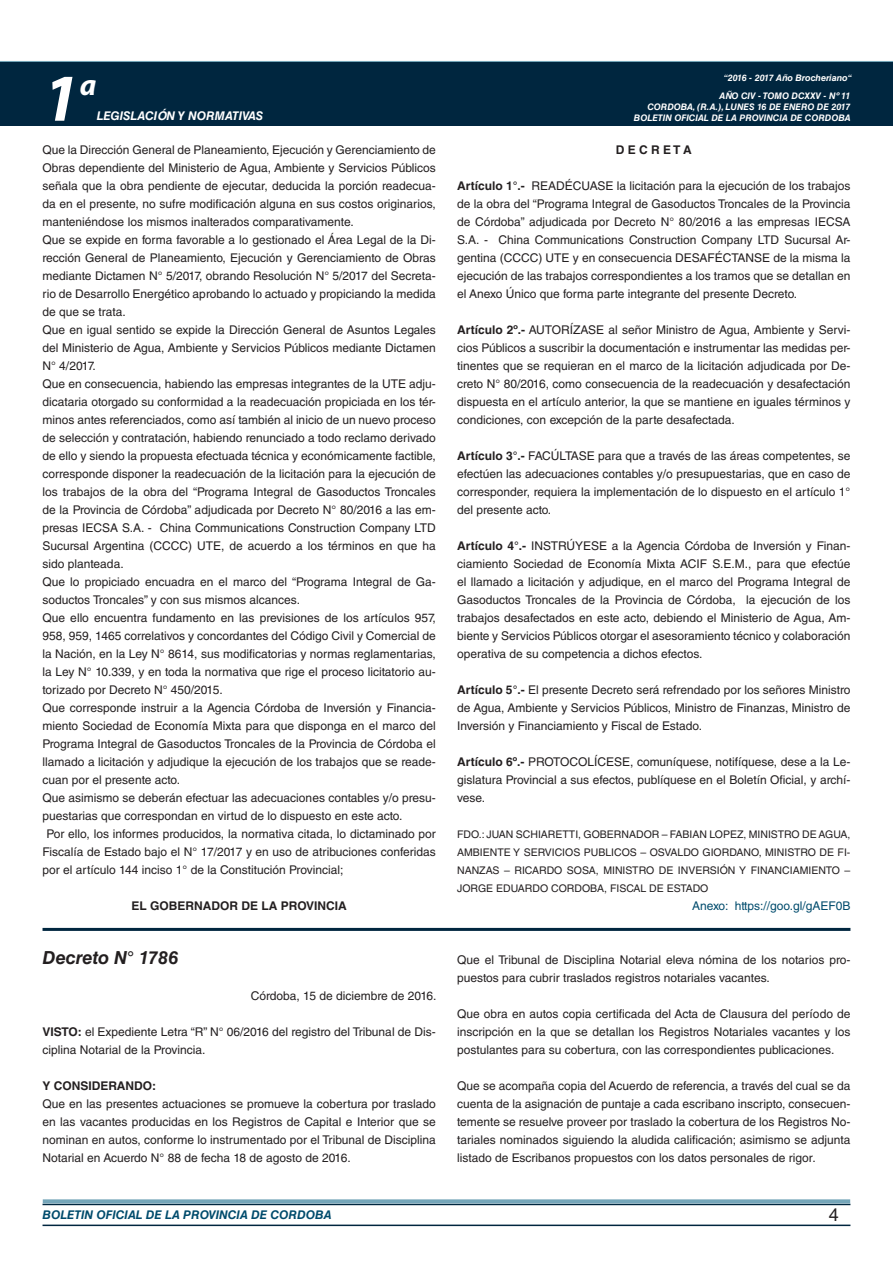
<style>
.page{position:relative;width:893px;height:1263px;background:#fff}
.page>*{position:absolute;margin:0;border:0;box-sizing:border-box;transform-origin:0 0}
.t1{font:italic 700 67.5px "Myriad Pro";color:#fff}
.t2{font:italic 700 30px "Myriad Pro";color:#fff}
.DOC__N{font:italic 700 18px "Helvetica LT Std";color:#231f20}
.t3{font:18px "Helvetica LT Std";color:#231f20}
.TEXTO_BASE{font:12px/18px "Helvetica LT Std";color:#231f20;text-align:justify}
.t4{font:italic 700 12px "Helvetica LT Std";color:#004b6c}
.RESUELVE{font:700 12px "Helvetica LT Std";color:#231f20}
.FECHA{font:12px "Helvetica LT Std";color:#231f20}
.ANEXO{font:12px "Helvetica LT Std";color:#004b6c}
.t5{font:italic 700 12px "Helvetica LT Std";color:#fff}
.TEXTO_BASE-2{font:700 12px "Helvetica LT Std";color:#231f20}
.FIRMA{font:10.5px/18px "Helvetica LT Std";color:#231f20;text-align:justify}
.t6{font:italic 700 9px/10.8px "Helvetica LT Std";color:#fff;text-align:right}
.s1{font-weight:700}
</style>
<div class="page">
<div style="left:0;top:61px;width:893px;height:6px;background:#73a5b8"></div>
<div style="left:0;top:62px;width:893px;height:64px;background:#00263f"></div>
<hr style="left:43px;top:1224px;width:807px;height:2px;background:#00263f">
<div style="left:42px;top:1198px;width:809px;height:8px;background:#fff;opacity:.75"></div>
<hr style="left:43px;top:928px;width:807px;height:3px;background:#00263f">
<h1 class="t1" style="left:43px;top:54px;width:38px">1</h1>
<h2 class="t2" style="left:80px;top:66px;width:18px">a</h2>
<p class="t5" style="left:97px;top:109px;width:168px">LEGISLACIÓN Y NORMATIVAS</p>
<p class="TEXTO_BASE" style="left:43px;top:141px;width:395px">Que la Dirección General de Planeamiento, Ejecución y Gerenciamiento de Obras dependiente del Ministerio de Agua, Ambiente y Servicios Públicos señala que la obra pendiente de ejecutar, deducida la porción readecua&shy;da en el presente, no sufre modificación alguna en sus costos originarios, manteniéndose los mismos inalterados comparativamente.</p>
<p class="TEXTO_BASE" style="left:43px;top:231px;width:395px">Que se expide en forma favorable a lo gestionado el Área Legal de la Di&shy;rección General de Planeamiento, Ejecución y Gerenciamiento de Obras mediante Dictamen N° 5/2017, obrando Resolución N° 5/2017 del Secreta&shy;rio de Desarrollo Energético aprobando lo actuado y propiciando la medida de que se trata.</p>
<p class="TEXTO_BASE" style="left:43px;top:321px;width:395px">Que en igual sentido se expide la Dirección General de Asuntos Legales del Ministerio de Agua, Ambiente y Servicios Públicos mediante Dictamen N° 4/2017.</p>
<p class="TEXTO_BASE" style="left:43px;top:375px;width:395px">Que en consecuencia, habiendo las empresas integrantes de la UTE adju&shy;dicataria otorgado su conformidad a la readecuación propiciada en los tér&shy;minos antes referenciados, como así también al inicio de un nuevo proceso de selección y contratación, habiendo renunciado a todo reclamo derivado de ello y siendo la propuesta efectuada técnica y económicamente factible, corresponde disponer la readecuación de la licitación para la ejecución de los trabajos de la obra del “Programa Integral de Gasoductos Troncales de la Provincia de Córdoba” adjudicada por Decreto N° 80/2016 a las em&shy;presas IECSA S.A. - China Communications Construction Company LTD Sucursal Argentina (CCCC) UTE, de acuerdo a los términos en que ha sido planteada.</p>
<p class="TEXTO_BASE" style="left:43px;top:573px;width:395px">Que lo propiciado encuadra en el marco del “Programa Integral de Ga&shy;soductos Troncales” y con sus mismos alcances.</p>
<p class="TEXTO_BASE" style="left:43px;top:609px;width:395px">Que ello encuentra fundamento en las previsiones de los artículos 957, 958, 959, 1465 correlativos y concordantes del Código Civil y Comercial de la Nación, en la Ley N° 8614, sus modificatorias y normas reglamentarias, la Ley N° 10.339, y en toda la normativa que rige el proceso licitatorio au&shy;torizado por Decreto N° 450/2015.</p>
<p class="TEXTO_BASE" style="left:43px;top:699px;width:395px">Que corresponde instruir a la Agencia Córdoba de Inversión y Financia&shy;miento Sociedad de Economía Mixta para que disponga en el marco del Programa Integral de Gasoductos Troncales de la Provincia de Córdoba el llamado a licitación y adjudique la ejecución de los trabajos que se reade&shy;cuan por el presente acto.</p>
<p class="TEXTO_BASE" style="left:43px;top:789px;width:395px">Que asimismo se deberán efectuar las adecuaciones contables y/o presu&shy;puestarias que correspondan en virtud de lo dispuesto en este acto.</p>
<p class="TEXTO_BASE" style="left:43px;top:825px;width:395px;text-indent:4px">Por ello, los informes producidos, la normativa citada, lo dictaminado por Fiscalía de Estado bajo el N° 17/2017 y en uso de atribuciones conferidas por el artículo 144 inciso 1° de la Constitución Provincial;</p>
<p class="RESUELVE" style="left:132px;top:898px;width:217px">EL GOBERNADOR DE LA PROVINCIA</p>
<p class="DOC__N" style="left:43px;top:946px;width:137px">Decreto N° 1786</p>
<p class="FECHA" style="left:251px;top:989px;width:187px">Córdoba, 15 de diciembre de 2016.</p>
<p class="TEXTO_BASE" style="left:43px;top:1023px;width:395px"><span class="s1">VISTO:</span> el Expediente Letra “R” N° 06/2016 del registro del Tribunal de Dis&shy;ciplina Notarial de la Provincia.</p>
<p class="TEXTO_BASE-2" style="left:43px;top:1078px;width:115px">Y CONSIDERANDO:</p>
<p class="TEXTO_BASE" style="left:43px;top:1095px;width:395px">Que en las presentes actuaciones se promueve la cobertura por traslado en las vacantes producidas en los Registros de Capital e Interior que se nominan en autos, conforme lo instrumentado por el Tribunal de Disciplina Notarial en Acuerdo N° 88 de fecha 18 de agosto de 2016.</p>
<p class="t6" style="left:724px;top:72px;width:130px">“2016 - 2017 Año Brocheriano“</p>
<p class="t6" style="left:634px;top:91px;width:218px">AÑO CIV - TOMO DCXXV - Nº 11<br>CORDOBA, (R.A.), LUNES 16 DE ENERO DE 2017<br>BOLETIN OFICIAL DE LA PROVINCIA DE CORDOBA</p>
<p class="RESUELVE" style="left:616px;top:142px;width:78px">D E C R E T A</p>
<p class="TEXTO_BASE" style="left:457px;top:177px;width:395px"><span class="s1">Artículo 1°.-</span> READÉCUASE la licitación para la ejecución de los trabajos de la obra del “Programa Integral de Gasoductos Troncales de la Provincia de Córdoba” adjudicada por Decreto N° 80/2016 a las empresas IECSA S.A. - China Communications Construction Company LTD Sucursal Ar&shy;gentina (CCCC) UTE y en consecuencia DESAFÉCTANSE de la misma la ejecución de las trabajos correspondientes a los tramos que se detallan en el Anexo Único que forma parte integrante del presente Decreto.</p>
<p class="TEXTO_BASE" style="left:457px;top:321px;width:395px"><span class="s1">Artículo 2º.-</span> AUTORÍZASE al señor Ministro de Agua, Ambiente y Servi&shy;cios Públicos a suscribir la documentación e instrumentar las medidas per&shy;tinentes que se requieran en el marco de la licitación adjudicada por De&shy;creto N° 80/2016, como consecuencia de la readecuación y desafectación dispuesta en el artículo anterior, la que se mantiene en iguales términos y condiciones, con excepción de la parte desafectada.</p>
<p class="TEXTO_BASE" style="left:457px;top:447px;width:395px"><span class="s1">Artículo 3°.-</span> FACÚLTASE para que a través de las áreas competentes, se efectúen las adecuaciones contables y/o presupuestarias, que en caso de corresponder, requiera la implementación de lo dispuesto en el artículo 1° del presente acto.</p>
<p class="TEXTO_BASE" style="left:457px;top:537px;width:395px"><span class="s1">Artículo 4°.-</span> INSTRÚYESE a la Agencia Córdoba de Inversión y Finan&shy;ciamiento Sociedad de Economía Mixta ACIF S.E.M., para que efectúe el llamado a licitación y adjudique, en el marco del Programa Integral de Gasoductos Troncales de la Provincia de Córdoba, la ejecución de los trabajos desafectados en este acto, debiendo el Ministerio de Agua, Am&shy;biente y Servicios Públicos otorgar el asesoramiento técnico y colaboración operativa de su competencia a dichos efectos.</p>
<p class="TEXTO_BASE" style="left:457px;top:681px;width:395px"><span class="s1">Artículo 5°.-</span> El presente Decreto será refrendado por los señores Ministro de Agua, Ambiente y Servicios Públicos, Ministro de Finanzas, Ministro de Inversión y Financiamiento y Fiscal de Estado.</p>
<p class="TEXTO_BASE" style="left:457px;top:753px;width:395px"><span class="s1">Artículo 6º.-</span> PROTOCOLÍCESE, comuníquese, notifíquese, dese a la Le&shy;gislatura Provincial a sus efectos, publíquese en el Boletín Oficial, y archí&shy;vese.</p>
<p class="FIRMA" style="left:457px;top:825px;width:395px">FDO.: JUAN SCHIARETTI, GOBERNADOR – FABIAN LOPEZ, MINISTRO DE AGUA, AMBIENTE Y SERVICIOS PUBLICOS – OSVALDO GIORDANO, MINISTRO DE FI-NANZAS – RICARDO SOSA, MINISTRO DE INVERSIÓN Y FINANCIAMIENTO – JORGE EDUARDO CORDOBA, FISCAL DE ESTADO</p>
<p class="ANEXO" style="left:692px;top:899px;width:160px">Anexo: https://goo.gl/gAEF0B</p>
<p class="TEXTO_BASE" style="left:457px;top:951px;width:395px">Que el Tribunal de Disciplina Notarial eleva nómina de los notarios pro&shy;puestos para cubrir traslados registros notariales vacantes.</p>
<p class="TEXTO_BASE" style="left:457px;top:1005px;width:395px">Que obra en autos copia certificada del Acta de Clausura del período de inscripción en la que se detallan los Registros Notariales vacantes y los postulantes para su cobertura, con las correspondientes publicaciones.</p>
<p class="TEXTO_BASE" style="left:457px;top:1077px;width:395px">Que se acompaña copia del Acuerdo de referencia, a través del cual se da cuenta de la asignación de puntaje a cada escribano inscripto, consecuen&shy;temente se resuelve proveer por traslado la cobertura de los Registros No&shy;tariales nominados siguiendo la aludida calificación; asimismo se adjunta listado de Escribanos propuestos con los datos personales de rigor.</p>
<p class="t4" style="left:43px;top:1208px;width:290px">BOLETIN OFICIAL DE LA PROVINCIA DE CORDOBA</p>
<h3 class="t3" style="left:829px;top:1204px;width:12px">4</h3>
</div>
